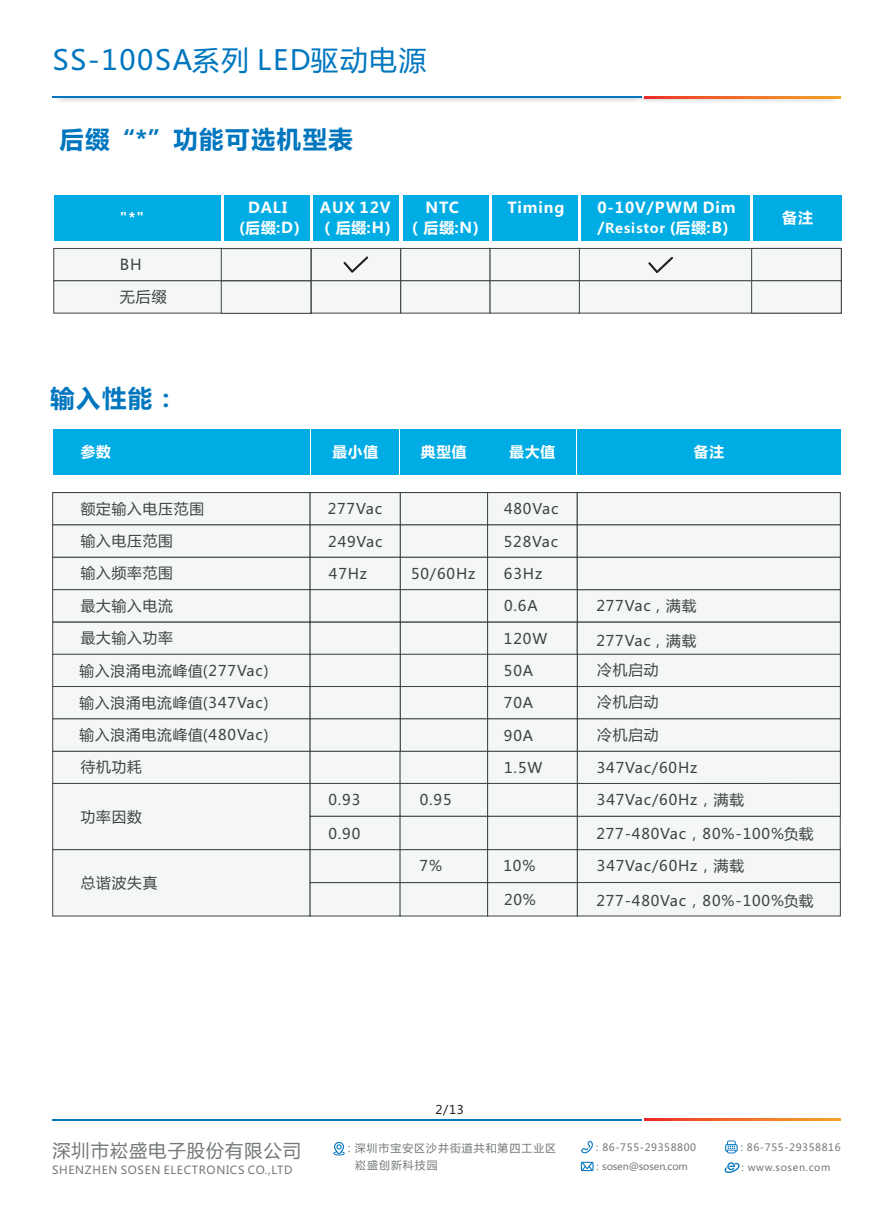
<style>
.page{position:relative;width:893px;height:1212px;background:#fff}
.page>*{position:absolute;margin:0;border:0;box-sizing:border-box;transform-origin:0 0}
.t1{font:27.6px "Microsoft Ya Hei";letter-spacing:.06em;color:#0076bf}
.t2{font:700 24.45px "Microsoft Ya Hei";letter-spacing:.06em;color:#0076bf}
.t3{font:18.15px "Microsoft Ya Hei";letter-spacing:.06em;color:#747879}
.t4{font:700 15px/19.8px "Microsoft Ya Hei";letter-spacing:.06em;color:#fff;text-align:center}
.t5{font:15px "Microsoft Ya Hei";color:#3c4444}
.t6{font:14.7px/32.2px "Microsoft Ya Hei";letter-spacing:.06em;color:#3c4444}
.t7{font:700 14.7px "Microsoft Ya Hei";letter-spacing:.06em;color:#fff}
.t8{font:14.7px "Microsoft Ya Hei";color:#fff}
.t9{font:700 13.5px "Microsoft Ya Hei";letter-spacing:.06em;color:#fff}
.t10{font:12px "Microsoft Ya Hei";color:#231f20}
.t11{font:11.1px "Microsoft Ya Hei";letter-spacing:.06em;color:#747879}
.t12{font:10.95px "Microsoft Ya Hei";letter-spacing:.095em;color:#747879}
.t13{font:10.05px "Microsoft Ya Hei";letter-spacing:.06em;color:#747879}
.t14{font:9.9px "Microsoft Ya Hei";letter-spacing:-.015em;color:#747879}
.t15{font:9.9px "Microsoft Ya Hei";letter-spacing:.06em;color:#747879}
.s1{font-size:15px}
</style>
<div class="page">
<div style="left:53px;top:429px;width:257px;height:45px;background:#00ace4"></div>
<div style="left:312px;top:429px;width:87px;height:45px;background:#00ace4"></div>
<div style="left:400px;top:429px;width:87px;height:45px;background:#00ace4"></div>
<div style="left:489px;top:429px;width:87px;height:45px;background:#00ace4"></div>
<div style="left:577px;top:429px;width:263px;height:46px;background:#00ace4"></div>
<img style="left:58px;top:98px;width:782px;height:4px">
<hr style="left:53px;top:97px;width:589px;height:1px;background:#0076bf">
<svg style="left:644px;top:97px;width:196px;height:1px"></svg>
<svg style="left:333px;top:1142px;width:12px;height:13px"></svg>
<svg style="left:581px;top:1140px;width:12px;height:13px"></svg>
<svg style="left:725px;top:1140px;width:13px;height:13px"></svg>
<svg style="left:724px;top:1162px;width:16px;height:11px"></svg>
<svg style="left:581px;top:1162px;width:12px;height:9px"></svg>
<hr style="left:53px;top:1119px;width:589px;height:1px;background:#0076bf">
<svg style="left:644px;top:1119px;width:196px;height:1px"></svg>
<svg style="left:52px;top:492px;width:789px;height:425px"></svg>
<div style="left:54px;top:195px;width:166px;height:46px;background:#00ace4"></div>
<div style="left:314px;top:195px;width:85px;height:46px;background:#00ace4"></div>
<div style="left:403px;top:195px;width:85px;height:46px;background:#00ace4"></div>
<div style="left:753px;top:195px;width:88px;height:46px;background:#00ace4"></div>
<div style="left:224px;top:195px;width:85px;height:46px;background:#00ace4"></div>
<div style="left:581px;top:195px;width:168px;height:46px;background:#00ace4"></div>
<div style="left:492px;top:195px;width:86px;height:46px;background:#00ace4"></div>
<svg style="left:53px;top:248px;width:789px;height:66px"></svg>
<h1 class="t1" style="left:53px;top:48px;width:375px">SS-100SA系列 LED驱动电源</h1>
<h2 class="t2" style="left:59px;top:128px;width:295px">后缀“*”功能可选机型表</h2>
<p class="t4" style="left:507px;top:199px;width:59px">Timing</p>
<p class="t4" style="left:239px;top:199px;width:62px">DALI<br>(后缀:D)</p>
<p class="t4" style="left:408px;top:199px;width:73px">NTC<br>（后缀:N)</p>
<p class="t4" style="left:597px;top:199px;width:140px">0-10V/PWM Dim</p>
<p class="t7" style="left:120px;top:211px;width:26px">"*"</p>
<p class="t4" style="left:320px;top:199px;width:73px;text-align:left">AUX 12V（后缀:H)</p>
<p class="t8" style="left:695px;top:211px;width:32px">备注</p>
<p class="t9" style="left:597px;top:222px;width:133px"><span class="s1">/</span>Resistor <span class="s1">(后缀:B)</span></p>
<p class="t5" style="left:120px;top:257px;width:23px">BH</p>
<p class="t5" style="left:120px;top:290px;width:48px">无后缀</p>
<h2 class="t2" style="left:50px;top:387px;width:129px">输入性能：</h2>
<p class="t7" style="left:81px;top:445px;width:32px">参数</p>
<p class="t7" style="left:332px;top:445px;width:47px">最小值</p>
<p class="t7" style="left:421px;top:445px;width:47px">典型值</p>
<p class="t7" style="left:510px;top:445px;width:47px">最大值</p>
<p class="t7" style="left:694px;top:445px;width:32px">备注</p>
<p class="t6" style="left:81px;top:493px;width:125px">额定输入电压范围</p>
<p class="t6" style="left:81px;top:526px;width:94px">输入电压范围输入频率范围</p>
<p class="t6" style="left:81px;top:591px;width:94px">最大输入电流</p>
<p class="t6" style="left:596px;top:591px;width:101px">277Vac，满载</p>
<p class="t6" style="left:504px;top:494px;width:56px">480Vac</p>
<p class="t6" style="left:504px;top:526px;width:56px">528Vac</p>
<p class="t6" style="left:504px;top:559px;width:40px">63Hz</p>
<p class="t6" style="left:504px;top:591px;width:35px">0.6A</p>
<p class="t6" style="left:328px;top:494px;width:56px">277Vac</p>
<p class="t6" style="left:328px;top:526px;width:56px">249Vac</p>
<p class="t6" style="left:329px;top:559px;width:40px">47Hz</p>
<p class="t6" style="left:411px;top:558px;width:66px">50/60Hz</p>
<p class="t6" style="left:81px;top:623px;width:94px">最大输入功率</p>
<p class="t6" style="left:504px;top:624px;width:45px">120W</p>
<p class="t6" style="left:596px;top:625px;width:101px">277Vac，满载</p>
<p class="t6" style="left:80px;top:655px;width:191px">输入浪涌电流峰值(277Vac)</p>
<p class="t6" style="left:504px;top:656px;width:31px">50A</p>
<p class="t6" style="left:597px;top:655px;width:63px">冷机启动</p>
<p class="t6" style="left:80px;top:688px;width:191px">输入浪涌电流峰值(347Vac)</p>
<p class="t6" style="left:504px;top:688px;width:31px">70A</p>
<p class="t6" style="left:597px;top:687px;width:63px">冷机启动</p>
<p class="t6" style="left:80px;top:720px;width:191px">输入浪涌电流峰值(480Vac)</p>
<p class="t6" style="left:504px;top:720px;width:31px">90A</p>
<p class="t6" style="left:597px;top:719px;width:63px">冷机启动</p>
<p class="t4" style="left:782px;top:209px;width:32px">备注</p>
<p class="t6" style="left:81px;top:752px;width:63px">待机功耗</p>
<p class="t6" style="left:81px;top:801px;width:63px">功率因数</p>
<p class="t6" style="left:81px;top:868px;width:78px">总谐波失真</p>
<p class="t6" style="left:328px;top:785px;width:33px">0.93</p>
<p class="t6" style="left:328px;top:819px;width:33px">0.90</p>
<p class="t6" style="left:420px;top:785px;width:33px">0.95</p>
<p class="t6" style="left:420px;top:851px;width:24px">7%</p>
<p class="t6" style="left:504px;top:752px;width:40px">1.5W</p>
<p class="t6" style="left:503px;top:851px;width:33px">10%</p>
<p class="t6" style="left:504px;top:885px;width:33px">20%</p>
<p class="t6" style="left:597px;top:753px;width:149px">347Vac/60Hz<br>347Vac/60Hz，满载</p>
<p class="t6" style="left:596px;top:819px;width:218px">277-480Vac，80%-100%负载<br>347Vac/60Hz，满载</p>
<p class="t6" style="left:596px;top:886px;width:218px">277-480Vac，80%-100%负载</p>
<p class="t3" style="left:52px;top:1142px;width:250px">深圳市崧盛电子股份有限公司</p>
<p class="t11" style="left:52px;top:1164px;width:242px">SHENZHEN SOSEN ELECTRONICS CO.,LTD</p>
<p class="t10" style="left:435px;top:1104px;width:30px">2/13</p>
<p class="t13" style="left:737px;top:1142px;width:105px">：86-755-29358816</p>
<p class="t12" style="left:344px;top:1143px;width:214px">：深圳市宝安区沙井街道共和第四工业区</p>
<p class="t13" style="left:592px;top:1142px;width:105px">：86-755-29358800</p>
<p class="t12" style="left:355px;top:1160px;width:84px">崧盛创新科技园</p>
<p class="t14" style="left:592px;top:1162px;width:97px">：sosen@sosen.com</p>
<p class="t15" style="left:738px;top:1162px;width:94px">：www.sosen.com</p>
</div>
